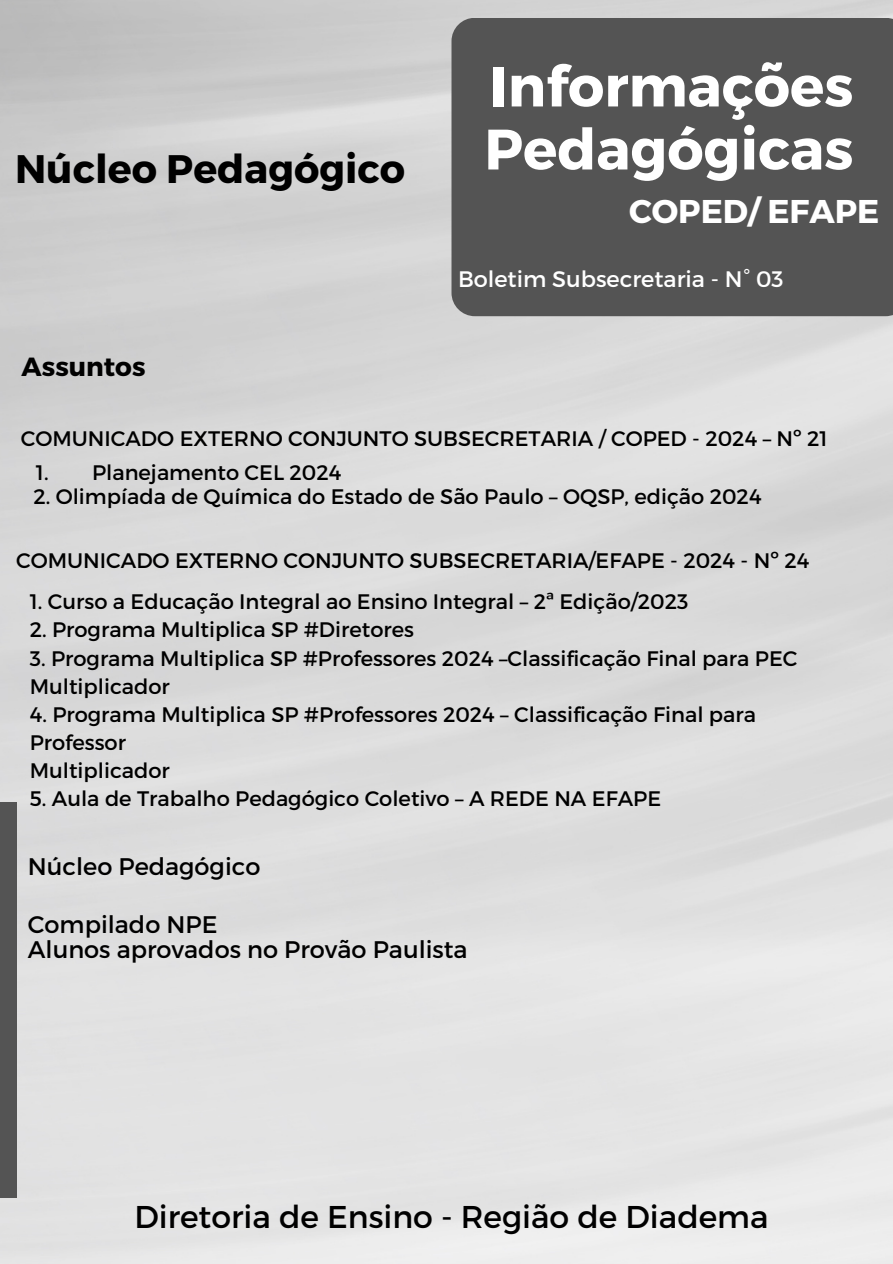
<style>
.page{position:relative;width:893px;height:1264px;background:#fff}
.page>*{position:absolute;margin:0;border:0;box-sizing:border-box;transform-origin:0 0}
.t1{font:700 56.85px/63px "Montserrat";color:#fff}
.t2{font:700 39.75px "Montserrat";color:#000}
.t3{font:700 32.85px "Montserrat";color:#fff}
.t4{font:31.5px "Montserrat";color:#000}
.t5{font:700 26.25px "Montserrat";color:#000}
.t6{font:24px/25.8px "Montserrat";color:#000}
.t7{font:22.35px "Montserrat";color:#fff}
.t8{font:21px/28.2px "Montserrat";color:#000}
</style>
<div class="page">
<img style="left:0;top:0;width:892px;height:1263px">
<div style="left:451px;top:18px;width:441px;height:298px;background:#545454"></div>
<div style="left:0;top:802px;width:17px;height:395px;background:#545454"></div>
<p class="t2" style="left:15px;top:143px;width:391px">Núcleo Pedagógico</p>
<p class="t5" style="left:22px;top:349px;width:125px">Assuntos</p>
<h1 class="t1" style="left:484px;top:52px;width:370px">Informações<br>Pedagógicas</h1>
<h5 class="t3" style="left:629px;top:189px;width:252px">COPED/ EFAPE</h5>
<h3 class="t7" style="left:458px;top:265px;width:327px">Boletim Subsecretaria - N° 03</h3>
<p class="t8" style="left:21px;top:423px;width:808px">COMUNICADO EXTERNO CONJUNTO SUBSECRETARIA / COPED - 2024 – Nº 21</p>
<p class="t8" style="left:36px;top:457px;width:307px">1. Planejamento CEL 2024</p>
<p class="t8" style="left:33px;top:482px;width:729px">2. Olimpíada de Química do Estado de São Paulo – OQSP, edição 2024</p>
<p class="t8" style="left:16px;top:545px;width:794px">COMUNICADO EXTERNO CONJUNTO SUBSECRETARIA/EFAPE - 2024 - Nº 24</p>
<p class="t8" style="left:30px;top:586px;width:660px">1. Curso a Educação Integral ao Ensino Integral – 2ª Edição/2023</p>
<p class="t8" style="left:30px;top:615px;width:386px">2. Programa Multiplica SP #Diretores</p>
<p class="t8" style="left:30px;top:643px;width:769px">3. Programa Multiplica SP #Professores 2024 –Classificação Final para PEC<br>Multiplicador</p>
<p class="t8" style="left:30px;top:699px;width:727px">4. Programa Multiplica SP #Professores 2024 – Classificação Final para<br>Professor</p>
<p class="t8" style="left:30px;top:755px;width:142px">Multiplicador</p>
<h6 class="t8" style="left:30px;top:783px;width:633px">5. Aula de Trabalho Pedagógico Coletivo – A REDE NA EFAPE</h6>
<h6 class="t6" style="left:28px;top:852px;width:234px">Núcleo Pedagógico</h6>
<h4 class="t6" style="left:28px;top:909px;width:441px">Compilado NPE<br>Alunos aprovados no Provão Paulista</h4>
<h2 class="t4" style="left:134px;top:1196px;width:635px">Diretoria de Ensino - Região de Diadema</h2>
</div>
